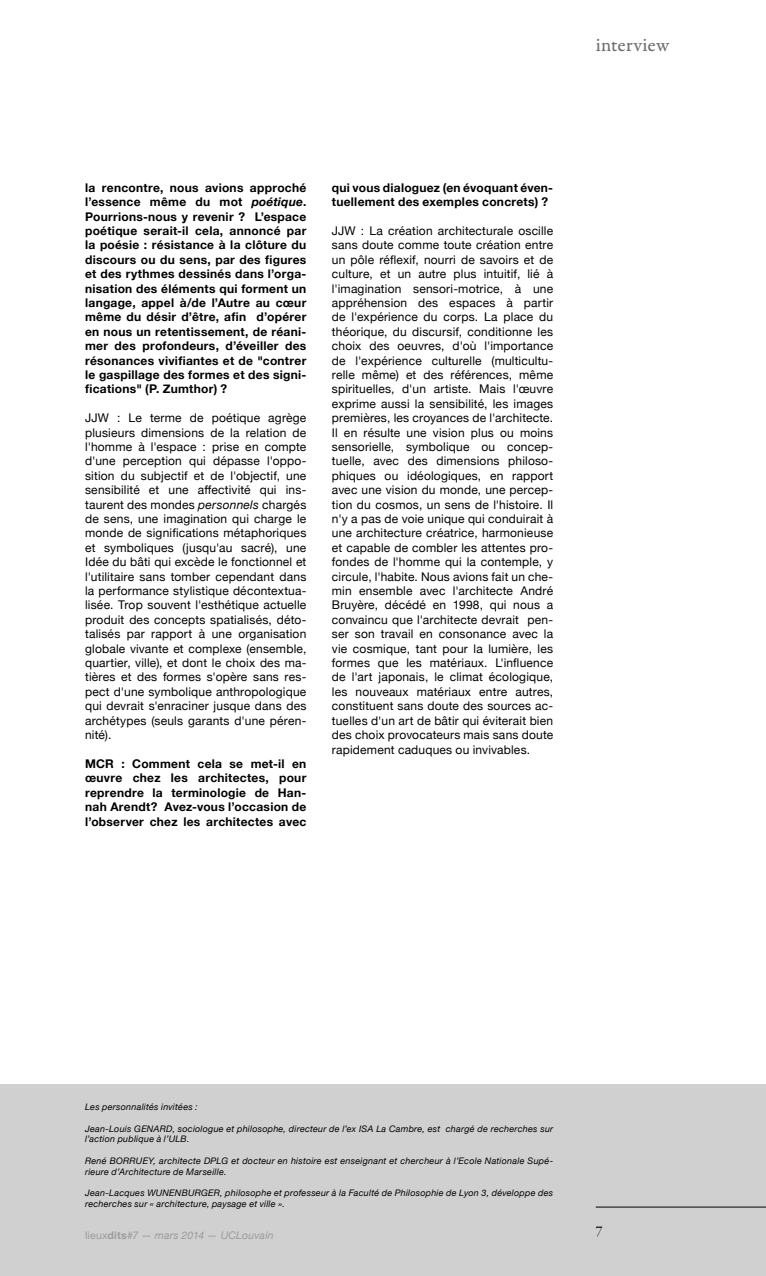
<style>
.page{position:relative;width:766px;height:1276px;background:#fff}
.page>*{position:absolute;margin:0;border:0;box-sizing:border-box;transform-origin:0 0}
.t1{font:19.5px "Garamond Premr Pro Capt";letter-spacing:.005em;color:#706f6f}
.t2{font:15px "Garamond Premr Pro Subh";color:#000}
.t3{font:12px/14.4px "Helvetica Neue";letter-spacing:.015em;color:#000;text-align:justify}
.t4{font:700 12px/14.4px "Helvetica Neue";letter-spacing:.02em;color:#000;text-align:justify}
.t5{font:italic 10.5px "Helvetica Neue";letter-spacing:.02em;color:#9b9a9a}
.t6{font:italic 9px/10.8px "Helvetica Neue";letter-spacing:.025em;color:#000}
.s1{font-style:italic}
.s2{font-style:normal}
.s3{font-weight:700;font-style:normal}
</style>
<div class="page">
<div style="left:0;top:1084px;width:765px;height:192px;background:#d0d0d0"></div>
<hr style="left:595px;top:1206px;width:170px;height:1px;background:#000">
<h1 class="t1" style="left:595px;top:34px;width:75px">interview</h1>
<p class="t4" style="left:85px;top:181px;width:223px">la rencontre, nous avions approché l’essence même du mot <span class="s1">poétique</span>.<br>Pourrions-nous y revenir ? L’espace poétique serait-il cela, annoncé par la poésie : résistance à la clôture du discours ou du sens, par des figures et des rythmes dessinés dans l’orga&shy;nisation des éléments qui forment un langage, appel à/de l’Autre au cœur même du désir d’être, afin d’opérer en nous un retentissement, de réani&shy;mer des profondeurs, d’éveiller des résonances vivifiantes et de "contrer le gaspillage des formes et des signi&shy;fications" (P. Zumthor) ?</p>
<p class="t3" style="left:85px;top:411px;width:223px">JJW : Le terme de poétique agrège plusieurs dimensions de la relation de l'homme à l'espace : prise en compte d'une perception qui dépasse l'oppo&shy;sition du subjectif et de l'objectif, une sensibilité et une affectivité qui ins&shy;taurent des mondes <span class="s1">personnels</span> chargés de sens, une imagination qui charge le monde de significations métaphoriques et symboliques (jusqu'au sacré), une Idée du bâti qui excède le fonctionnel et l'utilitaire sans tomber cependant dans la performance stylistique décontextua&shy;lisée. Trop souvent l'esthétique actuelle produit des concepts spatialisés, déto&shy;talisés par rapport à une organisation globale vivante et complexe (ensemble, quartier, ville), et dont le choix des ma&shy;tières et des formes s'opère sans res&shy;pect d'une symbolique anthropologique qui devrait s'enraciner jusque dans des archétypes (seuls garants d'une péren&shy;nité).</p>
<p class="t4" style="left:85px;top:757px;width:223px">MCR : Comment cela se met-il en œuvre chez les architectes, pour reprendre la terminologie de Han&shy;nah Arendt? Avez-vous l’occasion de l’observer chez les architectes avec</p>
<p class="t4" style="left:332px;top:181px;width:223px">qui vous dialoguez (en évoquant éven&shy;tuellement des exemples concrets) ?</p>
<p class="t3" style="left:332px;top:224px;width:223px">JJW : La création architecturale oscille sans doute comme toute création entre un pôle réflexif, nourri de savoirs et de culture, et un autre plus intuitif, lié à l'imagination sensori-motrice, à une appréhension des espaces à partir de l'expérience du corps. La place du théorique, du discursif, conditionne les choix des oeuvres, d'où l'importance de l'expérience culturelle (multicultu&shy;relle même) et des références, même spirituelles, d'un artiste. Mais l'œuvre exprime aussi la sensibilité, les images premières, les croyances de l'architecte.<br>Il en résulte une vision plus ou moins sensorielle, symbolique ou concep&shy;tuelle, avec des dimensions philoso&shy;phiques ou idéologiques, en rapport avec une vision du monde, une percep&shy;tion du cosmos, un sens de l'histoire. Il n'y a pas de voie unique qui conduirait à une architecture créatrice, harmonieuse et capable de combler les attentes pro&shy;fondes de l'homme qui la contemple, y circule, l'habite. Nous avions fait un che&shy;min ensemble avec l'architecte André Bruyère, décédé en 1998, qui nous a convaincu que l'architecte devrait pen&shy;ser son travail en consonance avec la vie cosmique, tant pour la lumière, les formes que les matériaux. L'influence de l'art japonais, le climat écologique, les nouveaux matériaux entre autres, constituent sans doute des sources ac&shy;tuelles d'un art de bâtir qui éviterait bien des choix provocateurs mais sans doute rapidement caduques ou invivables.</p>
<p class="t6" style="left:85px;top:1102px;width:114px">Les personnalités invitées :</p>
<p class="t6" style="left:85px;top:1123px;width:469px">Jean-Louis GENARD, sociologue et philosophe, directeur de l’ex ISA La Cambre, est chargé de recherches sur l’action publique à l’ULB.</p>
<p class="t6" style="left:85px;top:1156px;width:469px">René BORRUEY, architecte DPLG et docteur en histoire est enseignant et chercheur à l’Ecole Nationale Supé&shy;rieure d’Architecture de Marseille.</p>
<p class="t6" style="left:85px;top:1188px;width:469px">Jean-Lacques WUNENBURGER, philosophe et professeur à la Faculté de Philosophie de Lyon 3, développe des recherches sur « architecture, paysage et ville ».</p>
<p class="t5" style="left:85px;top:1227px;width:190px"><span class="s2">lieux</span><span class="s3">dits</span>#7 — mars 2014 — UCLouvain</p>
<p class="t2" style="left:595px;top:1223px;width:8px">7</p>
</div>
